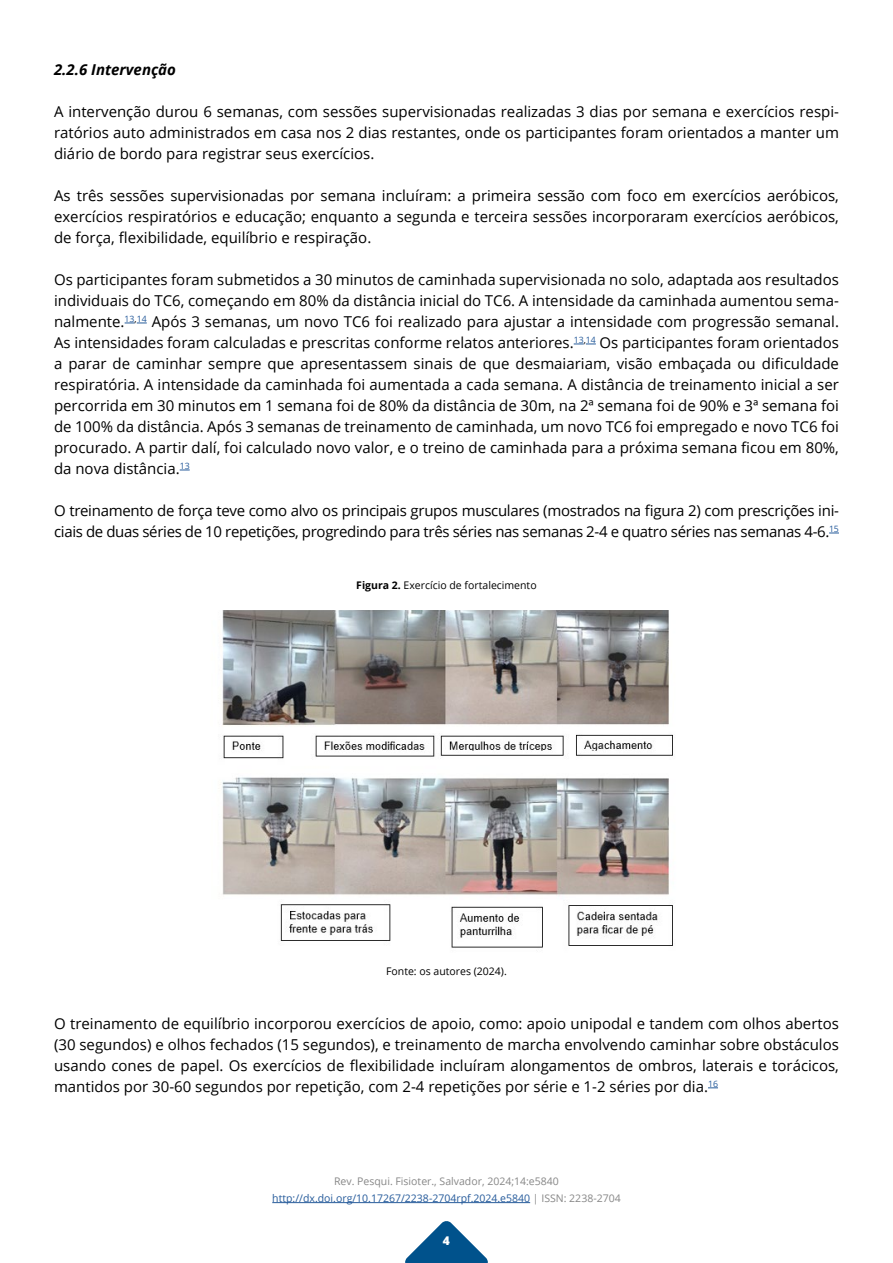
<style>
.page{position:relative;width:893px;height:1263px;background:#fff}
.page>*{position:absolute;margin:0;border:0;box-sizing:border-box;transform-origin:0 0}
.t1{font:15px/21px "Open Sans";color:#000;text-align:justify}
.t2{font:15px/21px "Open Sans";letter-spacing:-.02em;color:#000}
.t3{font:italic 700 15px "Open Sans";color:#000}
.t4{font:800 12px "Open Sans";color:#fff}
.t5{font:10.5px/16.5px "Open Sans";color:#878787;text-align:center}
.t6{font:10.5px "Open Sans";color:#000}
.s1{font-weight:700}
.s2{color:#265b9b}
</style>
<div class="page">
<svg style="left:405px;top:1221px;width:83px;height:42px"></svg>
<hr style="left:272px;top:1202px;width:258px;height:1px;background:#265b9b">
<svg style="left:125px;top:323px;width:22px;height:1px"></svg>
<svg style="left:574px;top:344px;width:22px;height:1px"></svg>
<img style="left:222px;top:610px;width:451px;height:338px">
<p class="t3" style="left:54px;top:59px;width:123px">2.2.6 Intervenção</p>
<p class="t1" style="left:54px;top:101px;width:786px">A intervenção durou 6 semanas, com sessões supervisionadas realizadas 3 dias por semana e exercícios respi&shy;ratórios auto administrados em casa nos 2 dias restantes, onde os participantes foram orientados a manter um diário de bordo para registrar seus exercícios.</p>
<p class="t1" style="left:54px;top:185px;width:786px">As três sessões supervisionadas por semana incluíram: a primeira sessão com foco em exercícios aeróbicos, exercícios respiratórios e educação; enquanto a segunda e terceira sessões incorporaram exercícios aeróbicos, de força, flexibilidade, equilíbrio e respiração.</p>
<p class="t1" style="left:54px;top:269px;width:786px">Os participantes foram submetidos a 30 minutos de caminhada supervisionada no solo, adaptada aos resultados individuais do TC6, começando em 80% da distância inicial do TC6. A intensidade da caminhada aumentou sema&shy;nalmente.<sup>13</sup><sup>,</sup><sup>14</sup> Após 3 semanas, um novo TC6 foi realizado para ajustar a intensidade com progressão semanal.<br>As intensidades foram calculadas e prescritas conforme relatos anteriores.<sup>13</sup><sup>,</sup><sup>14</sup> Os participantes foram orientados a parar de caminhar sempre que apresentassem sinais de que desmaiariam, visão embaçada ou dificuldade respiratória. A intensidade da caminhada foi aumentada a cada semana. A distância de treinamento inicial a ser percorrida em 30 minutos em 1 semana foi de 80% da distância de 30m, na 2ª semana foi de 90% e 3ª semana foi de 100% da distância. Após 3 semanas de treinamento de caminhada, um novo TC6 foi empregado e novo TC6 foi procurado. A partir dalí, foi calculado novo valor, e o treino de caminhada para a próxima semana ficou em 80%, da nova distância.<sup>13</sup></p>
<p class="t2" style="left:54px;top:500px;width:786px">O treinamento de força teve como alvo os principais grupos musculares (mostrados na figura 2) com prescrições ini&shy;ciais de duas séries de 10 repetições, progredindo para três séries nas semanas 2-4 e quatro séries nas semanas 4-6.<sup>15</sup></p>
<p class="t6" style="left:356px;top:577px;width:182px"><span class="s1">Figura 2.</span> Exercício de fortalecimento</p>
<p class="t6" style="left:386px;top:964px;width:122px">Fonte: os autores (2024).</p>
<p class="t1" style="left:54px;top:1013px;width:786px">O treinamento de equilíbrio incorporou exercícios de apoio, como: apoio unipodal e tandem com olhos abertos (30 segundos) e olhos fechados (15 segundos), e treinamento de marcha envolvendo caminhar sobre obstáculos usando cones de papel. Os exercícios de flexibilidade incluíram alongamentos de ombros, laterais e torácicos, mantidos por 30-60 segundos por repetição, com 2-4 repetições por série e 1-2 séries por dia.<sup>16</sup></p>
<p class="t5" style="left:272px;top:1173px;width:350px">Rev. Pesqui. Fisioter., Salvador, 2024;14:e5840 <span class="s2">http://dx.doi.org/10.17267/2238-2704rpf.2024.e5840</span> | ISSN: 2238-2704</p>
<p class="t4" style="left:443px;top:1232px;width:9px">4</p>
</div>
